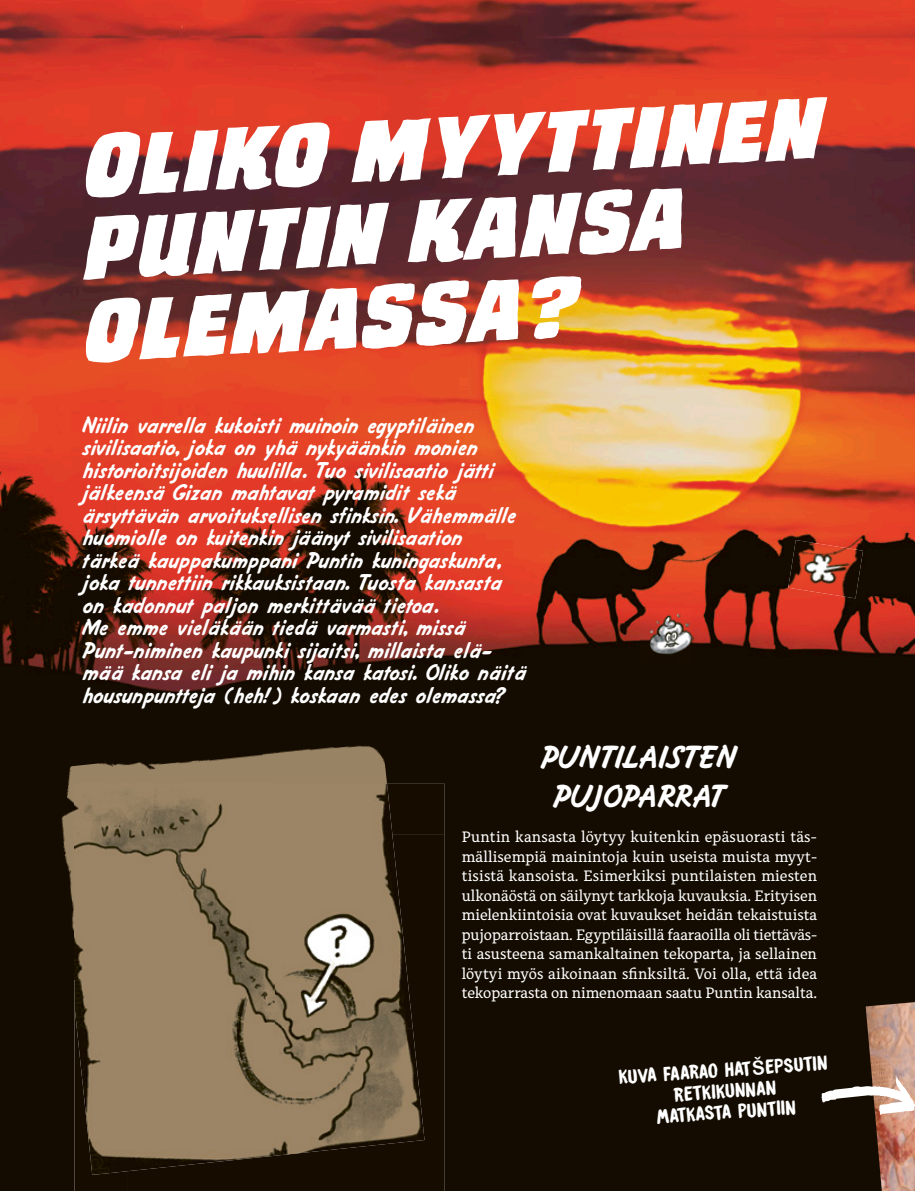
<style>
.page{position:relative;width:915px;height:1191px;background:#fff}
.page>*{position:absolute;margin:0;border:0;box-sizing:border-box;transform-origin:0 0}
.t1{font:italic 97.5px/82.5px "Trash Cinema BB";color:#fff}
.t2{font:31.5px/39px "Wylie WF";letter-spacing:-.02em;color:#fff;text-align:center}
.t3{font:22.5px/22.5px "Wylie WF";color:#fff}
.t4{font:18px/21px "DK Brush Crush";color:#fff;text-align:center}
.t5{font:15px/19.5px "Alkes";color:#fff;text-align:justify}
.s1{font-family:"Arial Rounded MT Bold";font-size:19.35px}
</style>
<div class="page">
<img style="left:0;top:0;width:914px;height:1191px">
<img style="left:865px;top:1002px;width:49px;height:189px">
<img style="left:49px;top:733px;width:375px;height:441px">
<div style="left:412px;top:784px;width:32px;height:50px;background:#170c00"></div>
<div style="left:392px;top:834px;width:52px;height:357px;background:#170c00"></div>
<img style="left:74px;top:1174px;width:53px;height:17px">
<div style="left:127px;top:1155px;width:265px;height:36px;background:#170c00"></div>
<img style="left:74px;top:784px;width:200px;height:390px">
<img style="left:274px;top:784px;width:138px;height:244px">
<img style="left:274px;top:1028px;width:150px;height:127px">
<img style="left:788px;top:540px;width:74px;height:58px">
<img style="left:639px;top:608px;width:54px;height:55px">
<svg style="left:821px;top:1076px;width:93px;height:39px"></svg>
<h1 class="t1" style="left:71px;top:126px;width:747px;rotate:-3deg">Oliko myyttinen<br>Puntin kansa olemassa?</h1>
<p class="t3" style="left:83px;top:415px;width:445px">Niilin varrella kukoisti muinoin egyptiläinen sivilisaatio, joka on yhä nykyäänkin monien historioitsijoiden huulilla. Tuo sivilisaatio jätti jälkeensä Gizan mahtavat pyramidit sekä ärsyttävän arvoituksellisen sfinksin. Vähemmälle huomiolle on kuitenkin jäänyt sivilisaation<br>tärkeä kauppakumppani Puntin kuningaskunta, joka tunnettiin rikkauksistaan. Tuosta kansasta on kadonnut paljon merkittävää tietoa.<br>Me emme vieläkään tiedä varmasti, missä Punt-niminen kaupunki sijaitsi, millaista elä&shy;mää kansa eli ja mihin kansa katosi. Oliko näitä housunpuntteja (heh!) koskaan edes olemassa?</p>
<h2 class="t2" style="left:541px;top:738px;width:198px">PUNTILAISTEN<br>PUJOPARRAT</h2>
<p class="t5" style="left:461px;top:827px;width:357px">Puntin kansasta löytyy kuitenkin epäsuorasti täs&shy;mällisempiä mainintoja kuin useista muista myyt&shy;tisistä kansoista. Esimerkiksi puntilaisten miesten ulkonäöstä on säilynyt tarkkoja kuvauksia. Erityisen mielenkiintoisia ovat kuvaukset heidän tekaistuista pujoparroistaan. Egyptiläisillä faaraoilla oli tiettäväs&shy;ti asusteena samankaltainen tekoparta, ja sellainen löytyi myös aikoinaan sfinksiltä. Voi olla, että idea tekoparrasta on nimenomaan saatu Puntin kansalta.</p>
<p class="t4" style="left:618px;top:1066px;width:210px;rotate:-4deg">kuva faarao Hat<span class="s1">Š</span>epsutin retkikunnan<br>matkasta Puntiin</p>
</div>
